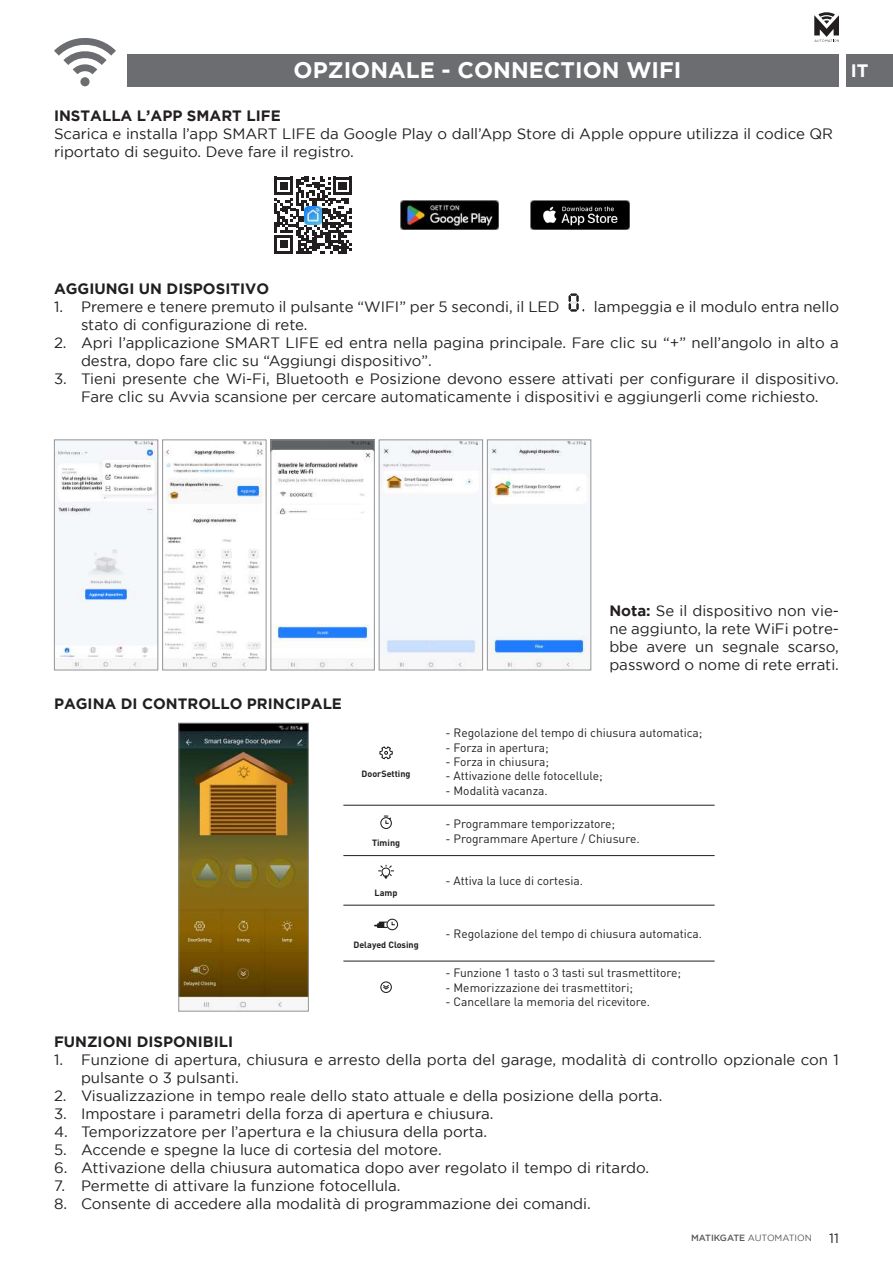
<style>
.page{position:relative;width:893px;height:1263px;background:#fff}
.page>*{position:absolute;margin:0;border:0;box-sizing:border-box;transform-origin:0 0}
.t1{font:700 22.5px "Gotham";color:#fff}
.t2{font:700 18px "Gotham";color:#fff}
.t3{font:15px/18px "Gotham";color:#231f20}
.t4{font:700 15px "Gotham";color:#231f20}
.t5{font:13.5px "Gotham";color:#231f20}
.t6{font:12px "DIN Pro";color:#231f20}
.t7{font:700 9px "DIN Pro";color:#231f20}
.t8{font:9px "Gotham";color:#57585a}
.s1{font-weight:700}
.s2{font-weight:500}
</style>
<div class="page">
<svg style="left:814px;top:12px;width:25px;height:30px"></svg>
<div style="left:847px;top:54px;width:46px;height:32px;background:#6c6d70"></div>
<div style="left:80px;top:77px;width:10px;height:9px;background:#6c6d70;border-radius:50%"></div>
<svg style="left:54px;top:38px;width:62px;height:36px"></svg>
<div style="left:128px;top:54px;width:711px;height:32px;background:#6c6d70"></div>
<svg style="left:275px;top:177px;width:77px;height:77px"></svg>
<img style="left:304px;top:206px;width:18px;height:18px">
<img style="left:401px;top:201px;width:98px;height:29px">
<img style="left:531px;top:201px;width:98px;height:29px">
<img style="left:56px;top:441px;width:100px;height:227px">
<div style="left:54px;top:439px;width:104px;height:231px;border:1px solid #939598"></div>
<img style="left:164px;top:441px;width:100px;height:227px">
<div style="left:162px;top:439px;width:104px;height:231px;border:1px solid #939598"></div>
<img style="left:272px;top:441px;width:101px;height:227px">
<div style="left:270px;top:439px;width:105px;height:231px;border:1px solid #939598"></div>
<img style="left:381px;top:441px;width:100px;height:227px">
<div style="left:379px;top:439px;width:104px;height:231px;border:1px solid #939598"></div>
<img style="left:489px;top:441px;width:100px;height:227px">
<div style="left:487px;top:439px;width:104px;height:231px;border:1px solid #939598"></div>
<img style="left:180px;top:725px;width:127px;height:284px">
<div style="left:178px;top:723px;width:131px;height:288px;border:1px solid #939598"></div>
<svg style="left:379px;top:746px;width:14px;height:14px"></svg>
<svg style="left:380px;top:815px;width:12px;height:14px"></svg>
<svg style="left:378px;top:864px;width:16px;height:15px"></svg>
<svg style="left:374px;top:918px;width:25px;height:13px"></svg>
<div style="left:380px;top:981px;width:12px;height:12px;border:1px solid #231f20;border-radius:50%"></div>
<svg style="left:382px;top:984px;width:8px;height:6px"></svg>
<hr style="left:343px;top:805px;width:372px;height:1px;background:#231f20">
<hr style="left:343px;top:855px;width:372px;height:1px;background:#231f20">
<hr style="left:343px;top:905px;width:372px;height:1px;background:#231f20">
<hr style="left:343px;top:961px;width:372px;height:1px;background:#231f20">
<svg style="left:568px;top:293px;width:16px;height:19px"></svg>
<h1 class="t1" style="left:294px;top:57px;width:389px">OPZIONALE - CONNECTION WIFI</h1>
<p class="t2" style="left:851px;top:60px;width:19px">IT</p>
<p class="t4" style="left:54px;top:107px;width:228px">INSTALLA L’APP SMART LIFE</p>
<p class="t3" style="left:54px;top:124px;width:780px">Scarica e installa l’app SMART LIFE da Google Play o dall’App Store di Apple oppure utilizza il codice QR riportato di seguito. Deve fare il registro.</p>
<p class="t4" style="left:54px;top:280px;width:217px">AGGIUNGI UN DISPOSITIVO</p>
<p class="t3" style="left:54px;top:297px;width:507px">1. Premere e tenere premuto il pulsante “WIFI” per 5 secondi, il LED</p>
<p class="t3" style="left:594px;top:297px;width:247px">lampeggia e il modulo entra nello</p>
<p class="t3" style="left:81px;top:315px;width:228px">stato di configurazione di rete.</p>
<p class="t3" style="left:81px;top:333px;width:759px;text-indent:-27px">2. Apri l’applicazione SMART LIFE ed entra nella pagina principale. Fare clic su “+” nell’angolo in alto a destra, dopo fare clic su “Aggiungi dispositivo”.</p>
<p class="t3" style="left:54px;top:369px;width:786px;text-align:center">3. Tieni presente che Wi-Fi, Bluetooth e Posizione devono essere attivati per configurare il dispositivo.<br>Fare clic su Avvia scansione per cercare automaticamente i dispositivi e aggiungerli come richiesto.</p>
<p class="t4" style="left:54px;top:695px;width:290px">PAGINA DI CONTROLLO PRINCIPALE</p>
<p class="t7" style="left:362px;top:767px;width:51px">DoorSetting</p>
<p class="t7" style="left:372px;top:837px;width:30px">Timing</p>
<p class="t7" style="left:375px;top:886px;width:24px">Lamp</p>
<p class="t7" style="left:353px;top:938px;width:67px">Delayed Closing</p>
<p class="t3" style="left:609px;top:602px;width:231px;text-align:justify"><span class="s1">Nota:</span> Se il dispositivo non vie&shy;ne aggiunto, la rete WiFi potre&shy;bbe avere un segnale scarso, password o nome di rete errati.</p>
<p class="t6" style="left:445px;top:725px;width:258px">- Regolazione del tempo di chiusura automatica;</p>
<p class="t6" style="left:445px;top:739px;width:105px">- Forza in apertura;</p>
<p class="t6" style="left:445px;top:753px;width:105px">- Forza in chiusura;</p>
<p class="t6" style="left:445px;top:768px;width:159px">- Attivazione delle fotocellule;</p>
<p class="t6" style="left:445px;top:782px;width:104px">- Modalità vacanza.</p>
<p class="t6" style="left:445px;top:816px;width:171px">- Programmare temporizzatore;</p>
<p class="t6" style="left:445px;top:830px;width:196px">- Programmare Aperture / Chiusure.</p>
<p class="t6" style="left:445px;top:872px;width:139px">- Attiva la luce di cortesia.</p>
<p class="t6" style="left:445px;top:925px;width:258px">- Regolazione del tempo di chiusura automatica.</p>
<p class="t6" style="left:445px;top:965px;width:237px">- Funzione 1 tasto o 3 tasti sul trasmettitore;</p>
<p class="t6" style="left:445px;top:979px;width:189px">- Memorizzazione dei trasmettitori;</p>
<p class="t6" style="left:445px;top:994px;width:206px">- Cancellare la memoria del ricevitore.</p>
<p class="t4" style="left:54px;top:1033px;width:181px">FUNZIONI DISPONIBILI</p>
<p class="t3" style="left:81px;top:1050px;width:759px;text-indent:-27px">1. Funzione di apertura, chiusura e arresto della porta del garage, modalità di controllo opzionale con 1 pulsante o 3 pulsanti.</p>
<p class="t3" style="left:54px;top:1086px;width:610px">2. Visualizzazione in tempo reale dello stato attuale e della posizione della porta.</p>
<p class="t3" style="left:54px;top:1104px;width:441px">3. Impostare i parametri della forza di apertura e chiusura.</p>
<p class="t3" style="left:54px;top:1122px;width:435px">4. Temporizzatore per l’apertura e la chiusura della porta.</p>
<p class="t3" style="left:54px;top:1140px;width:389px">5. Accende e spegne la luce di cortesia del motore.</p>
<p class="t3" style="left:54px;top:1158px;width:597px">6. Attivazione della chiusura automatica dopo aver regolato il tempo di ritardo.</p>
<p class="t3" style="left:54px;top:1176px;width:348px">7. Permette di attivare la funzione fotocellula.</p>
<p class="t3" style="left:54px;top:1194px;width:538px">8. Consente di accedere alla modalità di programmazione dei comandi.</p>
<p class="t8" style="left:691px;top:1233px;width:122px"><span class="s2">MATIKGATE</span> AUTOMATION</p>
<p class="t5" style="left:829px;top:1230px;width:11px">11</p>
</div>
